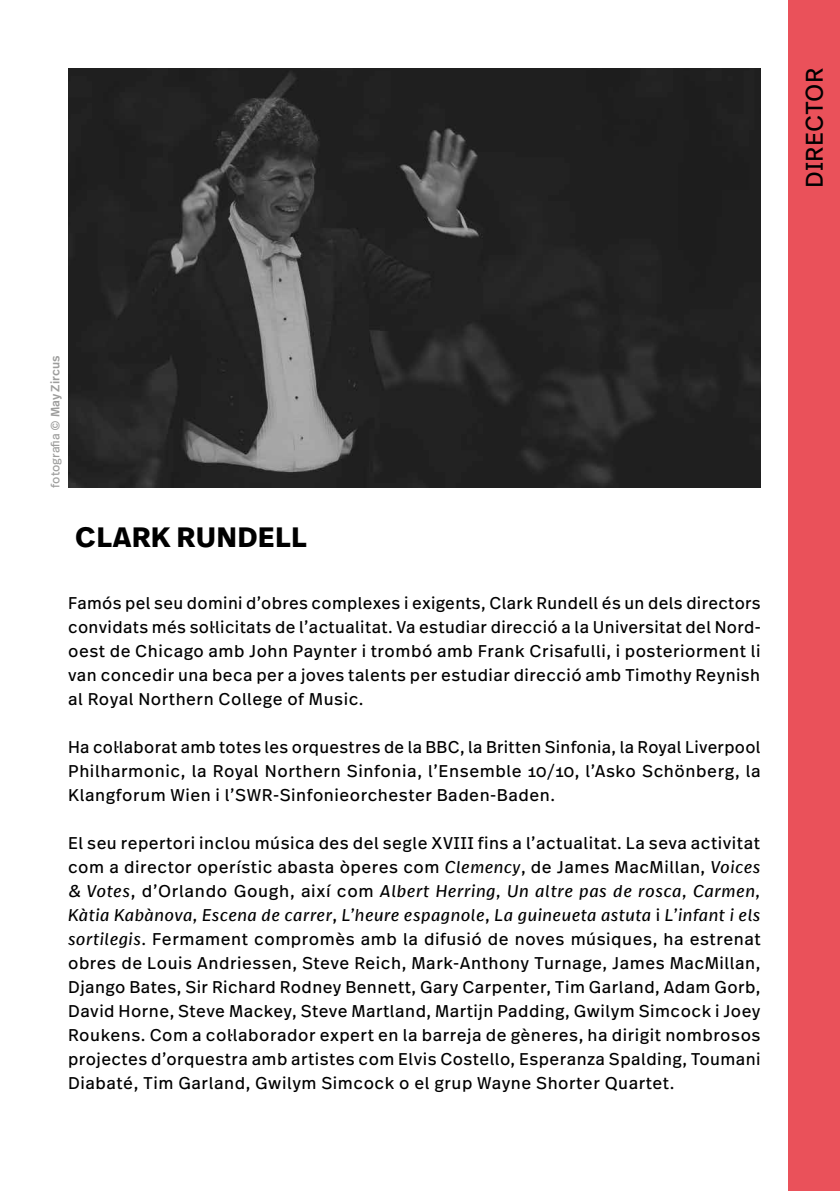
<style>
.page{position:relative;width:840px;height:1191px;background:#fff}
.page>*{position:absolute;margin:0;border:0;box-sizing:border-box;transform-origin:0 0}
.t1{font:700 28px "Real Text Pro";letter-spacing:.01em;color:#000}
.t2{font:24px "Real Text Pro";color:#000}
.t3{font:17px/24px "Real Text Pro";letter-spacing:.03em;color:#000;text-align:justify}
.t4{font:12px "Real Text Pro";color:#9d9d9c}
.s1{font-weight:500}
.s2{font-style:italic}
</style>
<div class="page">
<div style="left:788px;top:0;width:51px;height:1191px;background:#ea515a"></div>
<img style="left:68px;top:68px;width:692px;height:420px">
<h2 class="t2" style="left:797px;top:188px;width:121px;rotate:-90deg">DIRECTOR</h2>
<p class="t4" style="left:47px;top:488px;width:133px;rotate:-90deg">fotografia <span class="s1">© May Zircus</span></p>
<h1 class="t1" style="left:75px;top:517px;width:233px">CLARK RUNDELL</h1>
<p class="t3" style="left:68px;top:591px;width:694px">Famós pel seu domini d’obres complexes i exigents, Clark Rundell és un dels directors convidats més sol·licitats de l’actualitat. Va estudiar direcció a la Universitat del Nord&shy;oest de Chicago amb John Paynter i trombó amb Frank Crisafulli, i posteriorment li van concedir una beca per a joves talents per estudiar direcció amb Timothy Reynish al Royal Northern College of Music.</p>
<p class="t3" style="left:68px;top:735px;width:693px">Ha col·laborat amb totes les orquestres de la BBC, la Britten Sinfonia, la Royal Liverpool Philharmonic, la Royal Northern Sinfonia, l’Ensemble 10/10, l’Asko Schönberg, la Klangforum Wien i l’SWR-Sinfonieorchester Baden-Baden.</p>
<p class="t3" style="left:68px;top:831px;width:693px">El seu repertori inclou música des del segle XVIII fins a l’actualitat. La seva activitat com a director operístic abasta òperes com <span class="s2">Clemency</span>, de James MacMillan, <span class="s2">Voices </span><span class="s2">&amp;</span> <span class="s2">Votes</span>, d’Orlando Gough, així com <span class="s2">Albert Herring, Un altre pas de rosca, Carmen, Kàtia Kabànova, Escena de carrer</span>, <span class="s2">L’heure espagnole</span>, <span class="s2">La guineueta astuta</span> i <span class="s2">L’infant i els sortilegis</span>. Fermament compromès amb la difusió de noves músiques, ha estrenat obres de Louis Andriessen, Steve Reich, Mark-Anthony Turnage, James MacMillan, Django Bates, Sir Richard Rodney Bennett, Gary Carpenter, Tim Garland, Adam Gorb, David Horne, Steve Mackey, Steve Martland, Martijn Padding, Gwilym Simcock i Joey Roukens. Com a col·laborador expert en la barreja de gèneres, ha dirigit nombrosos projectes d’orquestra amb artistes com Elvis Costello, Esperanza Spalding, Toumani Diabaté, Tim Garland, Gwilym Simcock o el grup Wayne Shorter Quartet.</p>
</div>
